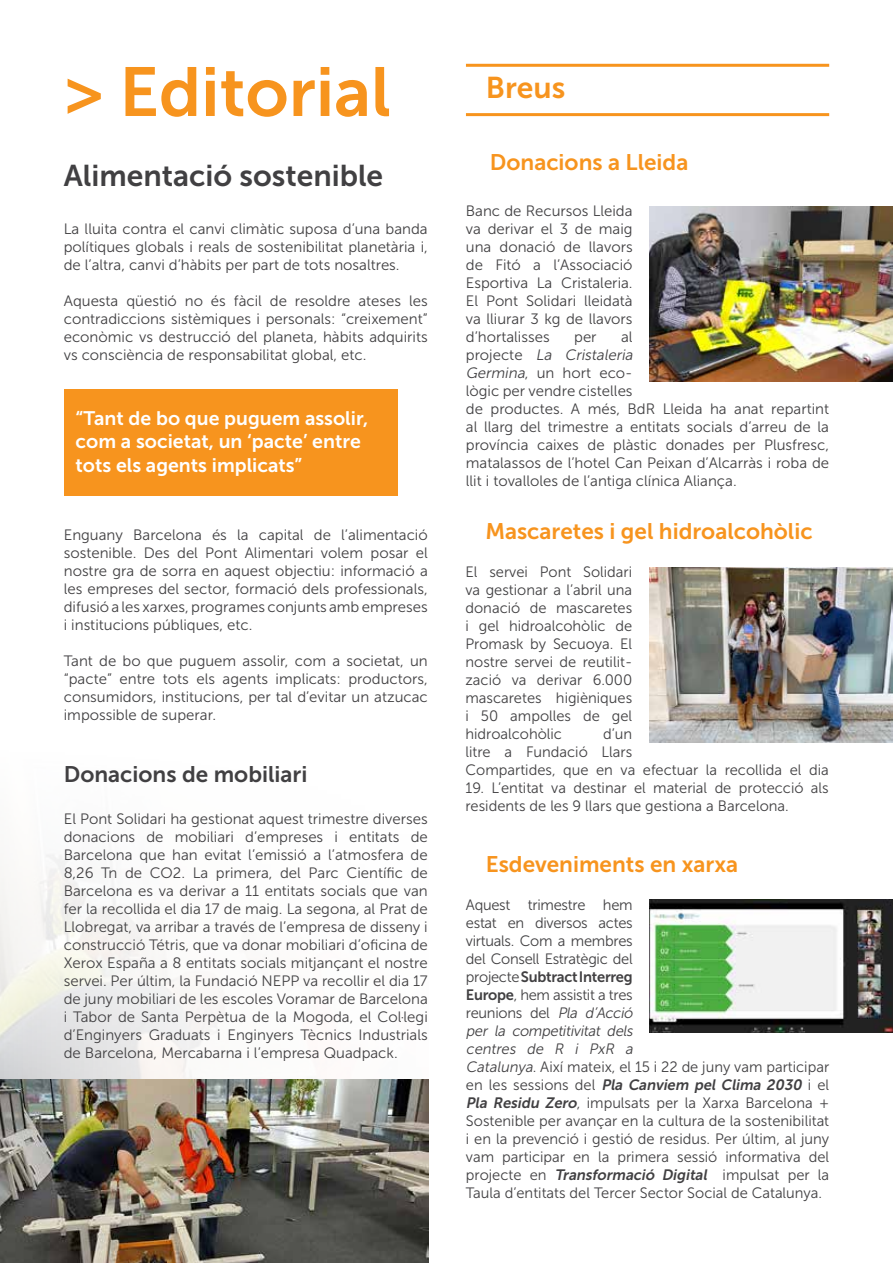
<style>
.page{position:relative;width:893px;height:1263px;background:#fff}
.page>*{position:absolute;margin:0;border:0;box-sizing:border-box;transform-origin:0 0}
.t1{font:69px "Museo Sans 700";color:#f7941e}
.t2{font:30px "Museo Sans 700";color:#414042}
.t3{font:30px "Museo Sans 700";color:#f7941e}
.t4{font:22.5px "Museo Sans 700";color:#f7941e}
.t5{font:22.5px "Museo Sans 700";color:#414042}
.t6{font:19.5px/23.4px "Museo Sans 700";color:#fff}
.t7{font:15px/18px "Museo Sans 300";color:#414042;text-align:justify}
.t8{font:italic 15px "Museo Sans 700";color:#414042}
.t9{font:15px "Museo Sans 700";letter-spacing:-.02em;color:#414042}
.s1{font-style:italic}
.s2{font-family:"Museo Sans 300"}
.s3{font-family:"Museo Sans 700"}
.s4{font-family:"Museo Sans 300";font-style:normal}
.s5{font-family:"Museo Sans 700";font-style:italic}
</style>
<div class="page">
<img style="left:0;top:854px;width:428px;height:226px">
<div style="left:64px;top:390px;width:333px;height:106px;background:#f7941e"></div>
<hr style="left:466px;top:64px;width:363px;height:3px;background:#f7941e">
<hr style="left:466px;top:113px;width:363px;height:3px;background:#f7941e">
<img style="left:649px;top:568px;width:244px;height:174px">
<img style="left:650px;top:207px;width:243px;height:175px">
<img style="left:0;top:1080px;width:428px;height:183px">
<img style="left:650px;top:899px;width:243px;height:133px">
<h1 class="t1" style="left:64px;top:54px;width:328px">&gt; Editorial</h1>
<h2 class="t2" style="left:64px;top:158px;width:321px">Alimentació sostenible</h2>
<p class="t7" style="left:64px;top:220px;width:365px">La lluita contra el canvi climàtic suposa d’una banda polítiques globals i reals de sostenibilitat planetària i, de l’altra, canvi d’hàbits per part de tots nosaltres.</p>
<p class="t7" style="left:64px;top:292px;width:365px">Aquesta qüestió no és fàcil de resoldre ateses les contradiccions sistèmiques i personals: “creixement” econòmic vs destrucció del planeta, hàbits adquirits vs consciència de responsabilitat global, etc.</p>
<h3 class="t6" style="left:76px;top:406px;width:294px">“Tant de bo que puguem assolir, com a societat, un ‘pacte’ entre tots els agents implicats”</h3>
<p class="t7" style="left:64px;top:526px;width:366px">Enguany Barcelona és la capital de l’alimentació sostenible. Des del Pont Alimentari volem posar el nostre gra de sorra en aquest objectiu: informació a les empreses del sector, formació dels professionals, difusió a les xarxes, programes conjunts amb empreses i institucions públiques, etc.</p>
<p class="t7" style="left:64px;top:652px;width:365px">Tant de bo que puguem assolir, com a societat, un “pacte” entre tots els agents implicats: productors, consumidors, institucions, per tal d’evitar un atzucac impossible de superar.</p>
<h3 class="t5" style="left:64px;top:762px;width:245px">Donacions de mobiliari</h3>
<p class="t7" style="left:64px;top:810px;width:366px">El Pont Solidari ha gestionat aquest trimestre diverses donacions de mobiliari d’empreses i entitats de Barcelona que han evitat l’emissió a l’atmosfera de 8,26 Tn de CO2. La primera, del Parc Científic de Barcelona es va derivar a 11 entitats socials que van fer la recollida el dia 17 de maig. La segona, al Prat de Llobregat, va arribar a través de l’empresa de disseny i construcció Tétris, que va donar mobiliari d’oficina de Xerox España a 8 entitats socials mitjançant el nostre servei. Per últim, la Fundació NEPP va recollir el dia 17 de juny mobiliari de les escoles Voramar de Barcelona i Tabor de Santa Perpètua de la Mogoda, el Col·legi d’Enginyers Graduats i Enginyers Tècnics Industrials de Barcelona, Mercabarna i l’empresa Quadpack.</p>
<h2 class="t3" style="left:486px;top:71px;width:81px">Breus</h2>
<h3 class="t4" style="left:490px;top:150px;width:200px">Donacions a Lleida</h3>
<p class="t7" style="left:466px;top:202px;width:168px">Banc de Recursos Lleida va derivar el 3 de maig una donació de llavors de Fitó a l’Associació Esportiva La Cristaleria.<br>El Pont Solidari lleidatà va lliurar 3 kg de llavors d’hortalisses</p>
<p class="t7" style="left:466px;top:328px;width:365px;text-align:left;text-indent:155px">al<br>p r oj e c t e <span class="s1">La Cristaleria<br>Germina</span>, un hort eco-<br>lògic per vendre cistelles<br>de productes. A més, BdR Lleida ha anat repartint al llarg del trimestre a entitats socials d’arreu de la província caixes de plàstic donades per Plusfresc, matalassos de l’hotel Can Peixan d’Alcarràs i roba de llit i tovalloles de l’antiga clínica Aliança.</p>
<p class="t7" style="left:574px;top:328px;width:24px">per</p>
<h3 class="t4" style="left:485px;top:518px;width:329px">Mascaretes i gel hidroalcohòlic</h3>
<p class="t7" style="left:465px;top:563px;width:168px">El servei Pont Solidari va gestionar a l’abril una donació de mascaretes i gel hidroalcohòlic de Promask by Secuoya. El nostre servei de reutilit&shy;zació va derivar 6.000 mascaretes higièniques i 50 ampolles de gel hidroalcohòlic</p>
<p class="t7" style="left:465px;top:725px;width:365px;text-align:left;text-indent:138px">d’un<br>litre a Fundació Llars<br>Compartides, que en va efectuar la recollida el dia</p>
<p class="t7" style="left:465px;top:779px;width:365px">19. L’entitat va destinar el material de protecció als residents de les 9 llars que gestiona a Barcelona.</p>
<h3 class="t4" style="left:486px;top:851px;width:254px">Esdeveniments en xarxa</h3>
<p class="t7" style="left:466px;top:896px;width:168px">Aquest trimestre hem estat en diversos actes virtuals. Com a membres del Consell Estratègic del</p>
<p class="t9" style="left:466px;top:969px;width:168px"><span class="s2">projecte</span> Subtract Interreg</p>
<p class="t7" style="left:466px;top:986px;width:365px;text-align:left"><span class="s3">Europe</span>, hem assistit a tres<br>reunions del <span class="s1">Pla d’Acció<br>per la competitivitat dels<br>centres de R i PxR a<br>Catalunya</span>. Així mateix, el 15 i 22 de juny vam participar</p>
<p class="t8" style="left:466px;top:1077px;width:365px"><span class="s4">e n l e s s e s s i o n s d e l</span> Pla Canviem pel Clima 2030 <span class="s4">i e l</span></p>
<p class="t7" style="left:466px;top:1094px;width:365px"><span class="s5">Pla Residu Zero</span>, impulsats per la Xarxa Barcelona + Sostenible per avançar en la cultura de la sostenibilitat i en la prevenció i gestió de residus. Per últim, al juny vam participar en la primera sessió informativa del projecte en <span class="s5">Transformació Digital</span> impulsat per la Taula d’entitats del Tercer Sector Social de Catalunya.</p>
</div>
